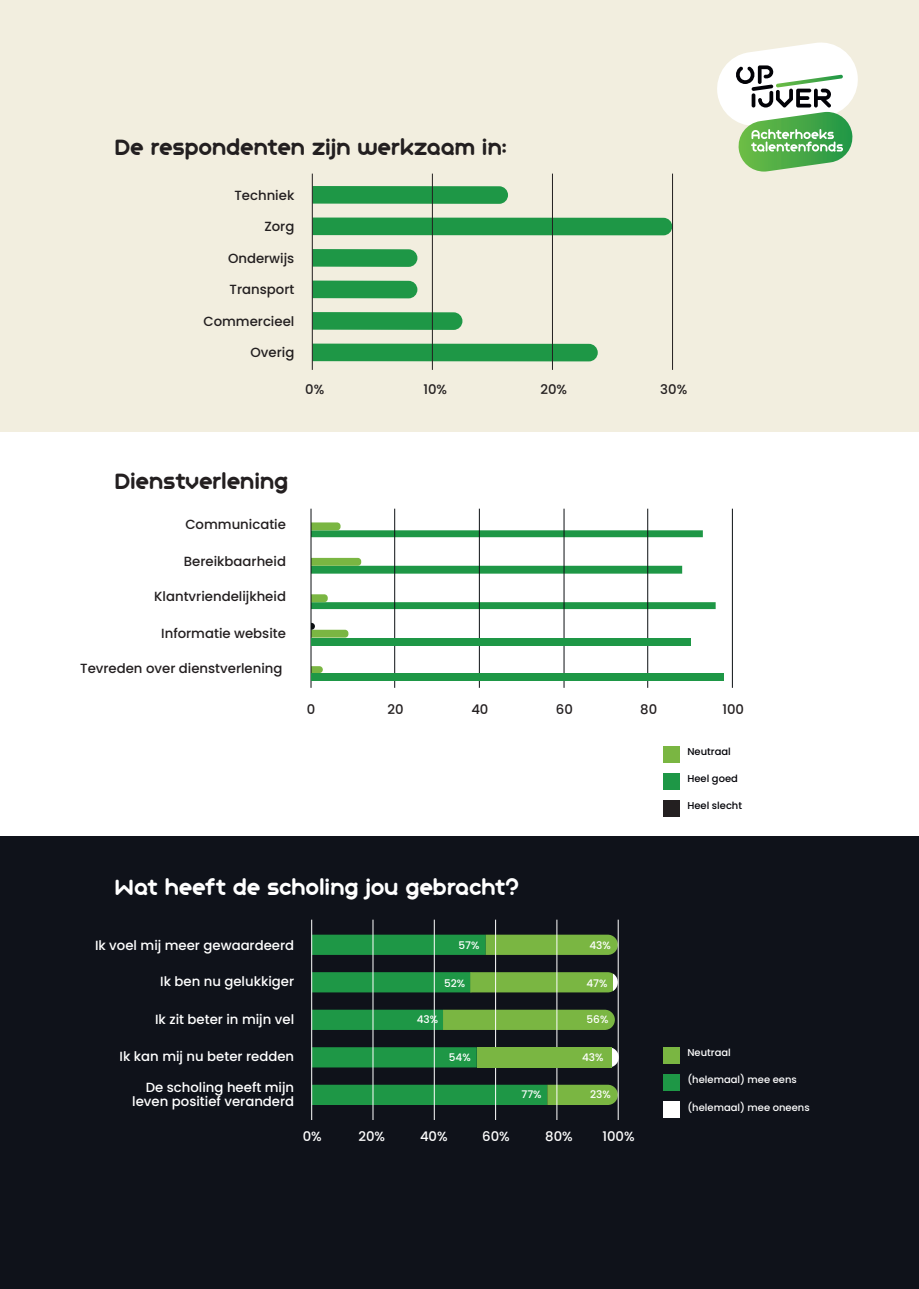
<style>
.page{position:relative;width:919px;height:1289px;background:#fff}
.page>*{position:absolute;margin:0;border:0;box-sizing:border-box;transform-origin:0 0}
.t1{font:24px "Geometry Soft Pro Bold N";letter-spacing:.015em;color:#231f20}
.t2{font:24px "Geometry Soft Pro Bold N";letter-spacing:.015em;color:#fff}
.t3{font:500 13.2px "Poppins";color:#231f20}
.t4{font:500 13.2px/14.2px "Poppins";color:#fff;text-align:right}
.t5{font:500 10.5px "Poppins";color:#fff}
.t6{font:500 9.9px "Poppins";color:#fff}
.t7{font:500 9.9px "Poppins";color:#020207}
</style>
<div class="page">
<div style="left:0;top:812px;width:918px;height:476px;background:#0f121a"></div>
<div style="left:0;top:0;width:918px;height:825px;background:#f2eedf"></div>
<svg style="left:717px;top:42px;width:141px;height:129px"></svg>
<div style="left:0;top:431px;width:918px;height:404px;background:#fff"></div>
<svg style="left:311px;top:522px;width:404px;height:151px"></svg>
<hr style="left:732px;top:508px;width:1px;height:179px;background:#0c1013">
<hr style="left:647px;top:508px;width:1px;height:179px;background:#0c1013">
<hr style="left:563px;top:508px;width:1px;height:179px;background:#0c1013">
<hr style="left:479px;top:508px;width:1px;height:179px;background:#0c1013">
<hr style="left:394px;top:508px;width:1px;height:179px;background:#0c1013">
<hr style="left:310px;top:508px;width:1px;height:179px;background:#0c1013">
<div style="left:311px;top:673px;width:412px;height:8px;background:#1e9746"></div>
<div style="left:311px;top:637px;width:379px;height:8px;background:#1e9746"></div>
<div style="left:663px;top:745px;width:16px;height:17px;background:#7ab642"></div>
<div style="left:663px;top:773px;width:16px;height:16px;background:#1e9746"></div>
<div style="left:663px;top:800px;width:16px;height:16px;background:#231f20"></div>
<svg style="left:313px;top:312px;width:149px;height:18px;background:#25994b"></svg>
<div style="left:313px;top:343px;width:284px;height:18px;background:#1e9746"></div>
<svg style="left:313px;top:280px;width:104px;height:18px;background:#299b4e"></svg>
<svg style="left:313px;top:249px;width:104px;height:18px;background:#269a4b"></svg>
<div style="left:313px;top:217px;width:359px;height:18px;background:#1e9746"></div>
<svg style="left:313px;top:186px;width:195px;height:18px;background:#24994b"></svg>
<hr style="left:312px;top:174px;width:1px;height:196px;background:#231f20">
<hr style="left:432px;top:174px;width:1px;height:196px;background:#231f20">
<hr style="left:552px;top:174px;width:1px;height:196px;background:#231f20">
<hr style="left:672px;top:174px;width:1px;height:196px;background:#231f20">
<div style="left:663px;top:1047px;width:16px;height:16px;background:#7ab642"></div>
<div style="left:663px;top:1074px;width:16px;height:16px;background:#1e9746"></div>
<div style="left:663px;top:1101px;width:16px;height:17px;background:#fff"></div>
<hr style="left:311px;top:919px;width:1px;height:200px;background:#fff">
<svg style="left:311px;top:934px;width:307px;height:170px"></svg>
<svg style="left:613px;top:972px;width:4px;height:20px"></svg>
<hr style="left:373px;top:919px;width:1px;height:200px;background:#fff">
<hr style="left:434px;top:919px;width:1px;height:200px;background:#fff">
<hr style="left:495px;top:919px;width:1px;height:200px;background:#fff">
<hr style="left:556px;top:919px;width:1px;height:200px;background:#fff">
<hr style="left:618px;top:919px;width:1px;height:200px;background:#fff">
<div style="left:476px;top:1047px;width:135px;height:20px;background:#7ab642"></div>
<h1 class="t1" style="left:115px;top:135px;width:393px">De respondenten zijn werkzaam in:</h1>
<p class="t3" style="left:234px;top:187px;width:61px">Techniek</p>
<p class="t3" style="left:264px;top:219px;width:31px">Zorg</p>
<p class="t3" style="left:228px;top:250px;width:68px">Onderwijs</p>
<p class="t3" style="left:229px;top:282px;width:66px">Transport</p>
<p class="t3" style="left:203px;top:313px;width:92px">Commercieel</p>
<p class="t3" style="left:250px;top:345px;width:45px">Overig</p>
<p class="t3" style="left:305px;top:381px;width:21px">0%</p>
<p class="t3" style="left:423px;top:381px;width:25px">10%</p>
<p class="t3" style="left:540px;top:381px;width:28px">20%</p>
<p class="t3" style="left:660px;top:381px;width:28px">30%</p>
<h1 class="t1" style="left:115px;top:469px;width:175px">Dienstverlening</h1>
<p class="t3" style="left:185px;top:517px;width:102px">Communicatie</p>
<p class="t3" style="left:184px;top:553px;width:104px">Bereikbaarheid</p>
<p class="t3" style="left:154px;top:589px;width:133px">Klantvriendelijkheid</p>
<p class="t3" style="left:161px;top:625px;width:126px">Informatie website</p>
<p class="t3" style="left:80px;top:660px;width:204px">Tevreden over dienstverlening</p>
<p class="t3" style="left:307px;top:702px;width:10px">0</p>
<p class="t3" style="left:387px;top:702px;width:18px">20</p>
<p class="t3" style="left:471px;top:702px;width:19px">40</p>
<p class="t3" style="left:556px;top:702px;width:19px">60</p>
<p class="t3" style="left:640px;top:702px;width:18px">80</p>
<p class="t3" style="left:722px;top:702px;width:23px">100</p>
<p class="t7" style="left:687px;top:745px;width:45px">Neutraal</p>
<p class="t7" style="left:687px;top:772px;width:52px">Heel goed</p>
<p class="t7" style="left:687px;top:799px;width:56px">Heel slecht</p>
<h1 class="t2" style="left:115px;top:875px;width:405px">Wat heeft de scholing jou gebracht?</h1>
<p class="t4" style="left:95px;top:938px;width:201px">Ik voel mij meer gewaardeerd</p>
<p class="t5" style="left:458px;top:939px;width:22px">57%</p>
<p class="t5" style="left:589px;top:939px;width:23px">43%</p>
<p class="t4" style="left:160px;top:974px;width:135px">Ik ben nu gelukkiger</p>
<p class="t5" style="left:444px;top:977px;width:23px">52%</p>
<p class="t5" style="left:586px;top:977px;width:23px">47%</p>
<p class="t4" style="left:155px;top:1012px;width:140px">Ik zit beter in mijn vel</p>
<p class="t5" style="left:417px;top:1013px;width:23px">43%</p>
<p class="t5" style="left:586px;top:1013px;width:23px">56%</p>
<p class="t4" style="left:120px;top:1049px;width:176px">Ik kan mij nu beter redden</p>
<p class="t5" style="left:449px;top:1051px;width:23px">54%</p>
<p class="t5" style="left:582px;top:1051px;width:23px">43%</p>
<p class="t4" style="left:132px;top:1080px;width:163px">De scholing heeft mijn leven positief veranderd</p>
<p class="t5" style="left:521px;top:1088px;width:22px">77%</p>
<p class="t5" style="left:590px;top:1088px;width:22px">23%</p>
<p class="t4" style="left:303px;top:1129px;width:21px">0%</p>
<p class="t4" style="left:358px;top:1129px;width:28px">20%</p>
<p class="t4" style="left:420px;top:1129px;width:29px">40%</p>
<p class="t4" style="left:482px;top:1129px;width:29px">60%</p>
<p class="t4" style="left:545px;top:1129px;width:29px">80%</p>
<p class="t4" style="left:602px;top:1129px;width:34px">100%</p>
<p class="t6" style="left:687px;top:1046px;width:45px">Neutraal</p>
<p class="t6" style="left:687px;top:1074px;width:111px">(helemaal) mee eens</p>
<p class="t6" style="left:687px;top:1101px;width:124px">(helemaal) mee oneens</p>
</div>
